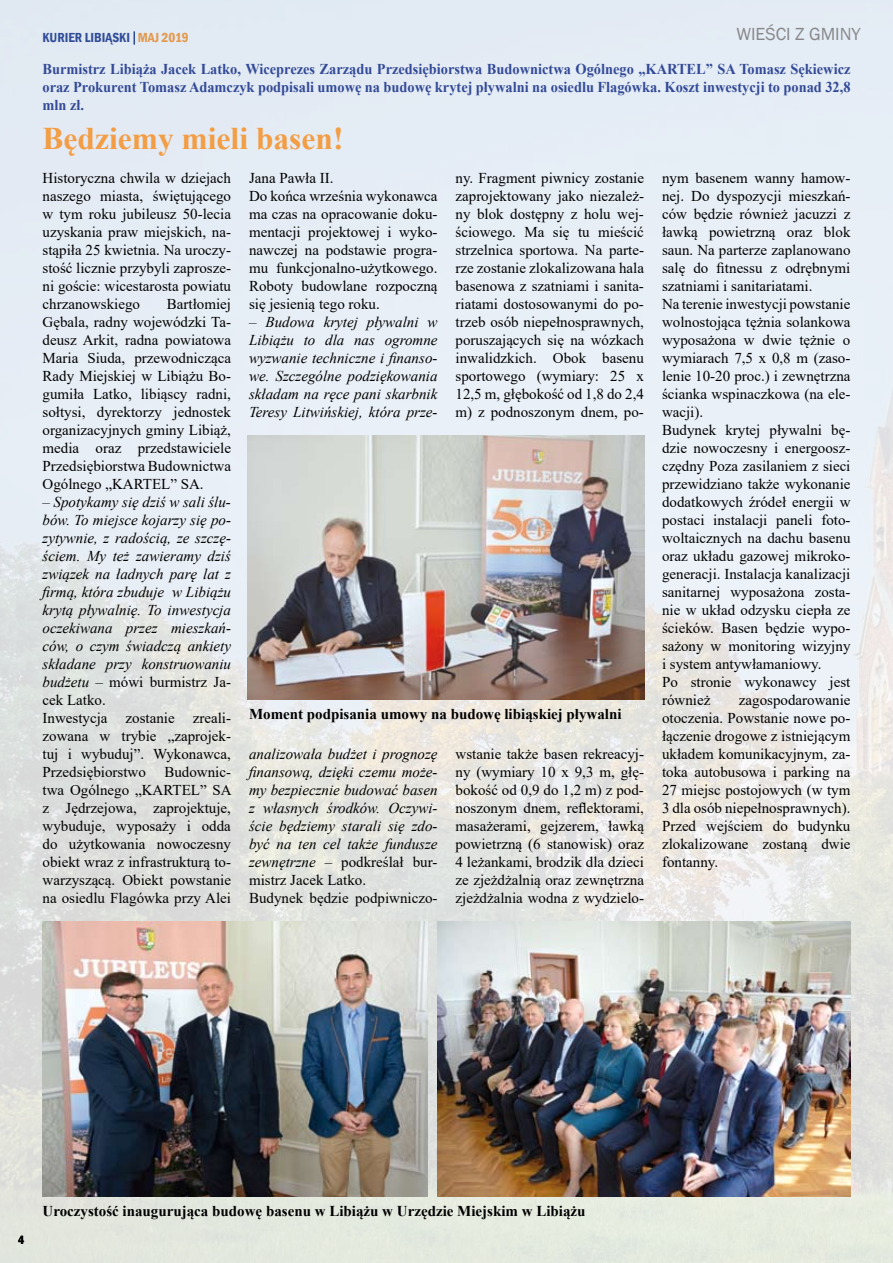
<style>
.page{position:relative;width:893px;height:1263px;background:#fff}
.page>*{position:absolute;margin:0;border:0;box-sizing:border-box;transform-origin:0 0}
.t1{font:700 31.5px "Times New Roman";color:#f39d44}
.t2{font:18px "Franklin Gothic";color:#88888a}
.t3{font:15px/18px "Times New Roman";color:#000;text-align:justify}
.t4{font:italic 15px/18px "Times New Roman";color:#000;text-align:justify}
.t5{font:700 15px/18px "Times New Roman";color:#334a97;text-align:justify;scale:.96 1}
.t6{font:700 15px "Times New Roman";color:#000}
.t7{font:600 condensed 13.5px "Franklin Gothic";color:#304996}
.t8{font:600 condensed 12px "Franklin Gothic";color:#000}
.s1{color:#f39c43}
.s2{font-style:italic}
.s3{font-style:normal}
</style>
<div class="page">
<img style="left:0;top:0;width:893px;height:1263px">
<svg style="left:133px;top:31px;width:2px;height:14px"></svg>
<img style="left:43px;top:921px;width:384px;height:275px">
<img style="left:438px;top:921px;width:412px;height:276px">
<img style="left:248px;top:435px;width:397px;height:265px">
<p class="t2" style="left:736px;top:23px;width:126px">WIEŚCI Z GMINY</p>
<p class="t5" style="left:43px;top:59px;width:843px">Burmistrz Libiąża Jacek Latko, Wiceprezes Zarządu Przedsiębiorstwa Budownictwa Ogólnego „KARTEL” SA Tomasz Sękiewicz oraz Prokurent Tomasz Adamczyk podpisali umowę na budowę krytej pływalni na osiedlu Flagówka. Koszt inwestycji to ponad 32,8 mln zł.</p>
<h1 class="t1" style="left:43px;top:116px;width:302px">Będziemy mieli basen!</h1>
<p class="t3" style="left:43px;top:169px;width:190px">Historyczna chwila w dziejach naszego miasta, świętującego w tym roku jubileusz 50-lecia uzyskania praw miejskich, na&shy;stąpiła 25 kwietnia. Na uroczy&shy;stość licznie przybyli zaprosze&shy;ni goście: wicestarosta powiatu chrzanowskiego</p>
<p class="t7" style="left:43px;top:29px;width:148px">KURIER LIBIĄSKI <span class="s1">MAJ 2019</span></p>
<p class="t3" style="left:249px;top:169px;width:190px;text-align:left">Jana Pawła II.<br>Do końca września wykonawca ma czas na opracowanie doku&shy;mentacji projektowej i wyko&shy;nawczej na podstawie progra&shy;mu funkcjonalno-użytkowego.<br>Roboty budowlane rozpoczną się jesienią tego roku.</p>
<p class="t4" style="left:249px;top:313px;width:190px">– Budowa krytej pływalni w Libiążu to dla nas ogromne wyzwanie techniczne i finanso&shy;we. Szczególne podziękowania składam na ręce pani skarbnik Teresy Litwińskiej, która prze-</p>
<p class="t3" style="left:455px;top:169px;width:190px">ny. Fragment piwnicy zostanie zaprojektowany jako niezależ&shy;ny blok dostępny z holu wej&shy;ściowego. Ma się tu mieścić strzelnica sportowa. Na parte&shy;rze zostanie zlokalizowana hala basenowa z szatniami i sanita&shy;riatami dostosowanymi do po&shy;trzeb osób niepełnosprawnych, poruszających się na wózkach inwalidzkich. Obok basenu sportowego (wymiary: 25 x 12,5 m, głębokość od 1,8 do 2,4 m) z podnoszonym dnem, po-</p>
<p class="t3" style="left:662px;top:169px;width:190px;text-align:left">nym basenem wanny hamow&shy;nej. Do dyspozycji mieszkań&shy;ców będzie również jacuzzi z ławką powietrzną oraz blok saun. Na parterze zaplanowano salę do fitnessu z odrębnymi szatniami i sanitariatami.<br>Na terenie inwestycji powstanie wolnostojąca tężnia solankowa wyposażona w dwie tężnie o wymiarach 7,5 x 0,8 m (zaso&shy;lenie 10-20 proc.) i zewnętrzna ścianka wspinaczkowa (na ele&shy;wacji).<br>Budynek krytej pływalni bę&shy;dzie nowoczesny i energoosz&shy;czędny Poza zasilaniem z sieci przewidziano także wykonanie dodatkowych źródeł energii w postaci instalacji paneli foto&shy;woltaicznych na dachu basenu oraz układu gazowej mikroko&shy;generacji. Instalacja kanalizacji sanitarnej wyposażona zosta&shy;nie w układ odzysku ciepła ze ścieków. Basen będzie wypo&shy;sażony w monitoring wizyjny i system antywłamaniowy.<br>Po stronie wykonawcy jest również</p>
<p class="t3" style="left:43px;top:295px;width:190px;text-indent:124px">Bartłomiej Gębala, radny wojewódzki Ta&shy;deusz Arkit, radna powiatowa Maria Siuda, przewodnicząca Rady Miejskiej w Libiążu Bo&shy;gumiła Latko, libiąscy radni, sołtysi, dyrektorzy jednostek organizacyjnych gminy Libiąż, media oraz przedstawiciele Przedsiębiorstwa Budownictwa Ogólnego „KARTEL” SA.</p>
<p class="t3" style="left:43px;top:493px;width:191px;text-align:left"><span class="s2">– Spotykamy się dziś w sali ślu&shy;bów. To miejsce kojarzy się po&shy;zytywnie, z radością, ze szczę&shy;ściem. My też zawieramy dziś związek na ładnych parę lat z firmą, która zbuduje w Libiążu krytą pływalnię. To inwestycja oczekiwana przez mieszkań&shy;ców, o czym świadczą ankiety składane przy konstruowaniu budżetu</span> – mówi burmistrz Ja&shy;cek Latko.<br>Inwestycja zostanie zreali&shy;zowana w trybie „zaprojek&shy;tuj i wybuduj”. Wykonawca,<br>Przedsiębiorstwo Budownic&shy;twa Ogólnego „KARTEL” SA z Jędrzejowa, zaprojektuje, wybuduje, wyposaży i odda do użytkowania nowoczesny obiekt wraz z infrastrukturą to&shy;warzyszącą. Obiekt powstanie na osiedlu Flagówka przy Alei</p>
<p class="t3" style="left:662px;top:691px;width:190px;text-indent:77px">zagospodarowanie otoczenia. Powstanie nowe po&shy;łączenie drogowe z istniejącym układem komunikacyjnym, za&shy;toka autobusowa i parking na 27 miejsc postojowych (w tym 3 dla osób niepełnosprawnych).<br>Przed wejściem do budynku zlokalizowane zostaną dwie fontanny.</p>
<p class="t6" style="left:249px;top:703px;width:374px">Moment podpisania umowy na budowę libiąskiej pływalni</p>
<p class="t3" style="left:455px;top:745px;width:190px">wstanie także basen rekreacyj&shy;ny (wymiary 10 x 9,3 m, głę&shy;bokość od 0,9 do 1,2 m) z pod&shy;noszonym dnem, reflektorami, masażerami, gejzerem, ławką powietrzną (6 stanowisk) oraz 4 leżankami, brodzik dla dzieci ze zjeżdżalnią oraz zewnętrzna zjeżdżalnia wodna z wydzielo-</p>
<p class="t4" style="left:249px;top:745px;width:190px;text-align:left">analizowała budżet i prognozę finansową, dzięki czemu może&shy;my bezpiecznie budować basen z własnych środków. Oczywi&shy;ście będziemy starali się zdo&shy;być na ten cel także fundusze zewnętrzne <span class="s3">– podkreślał bur&shy;mistrz Jacek Latko.<br>Budynek będzie podpiwniczo-</span></p>
<p class="t8" style="left:18px;top:1232px;width:8px">4</p>
<p class="t6" style="left:43px;top:1200px;width:545px">Uroczystość inaugurująca budowę basenu w Libiążu w Urzędzie Miejskim w Libiążu</p>
</div>
